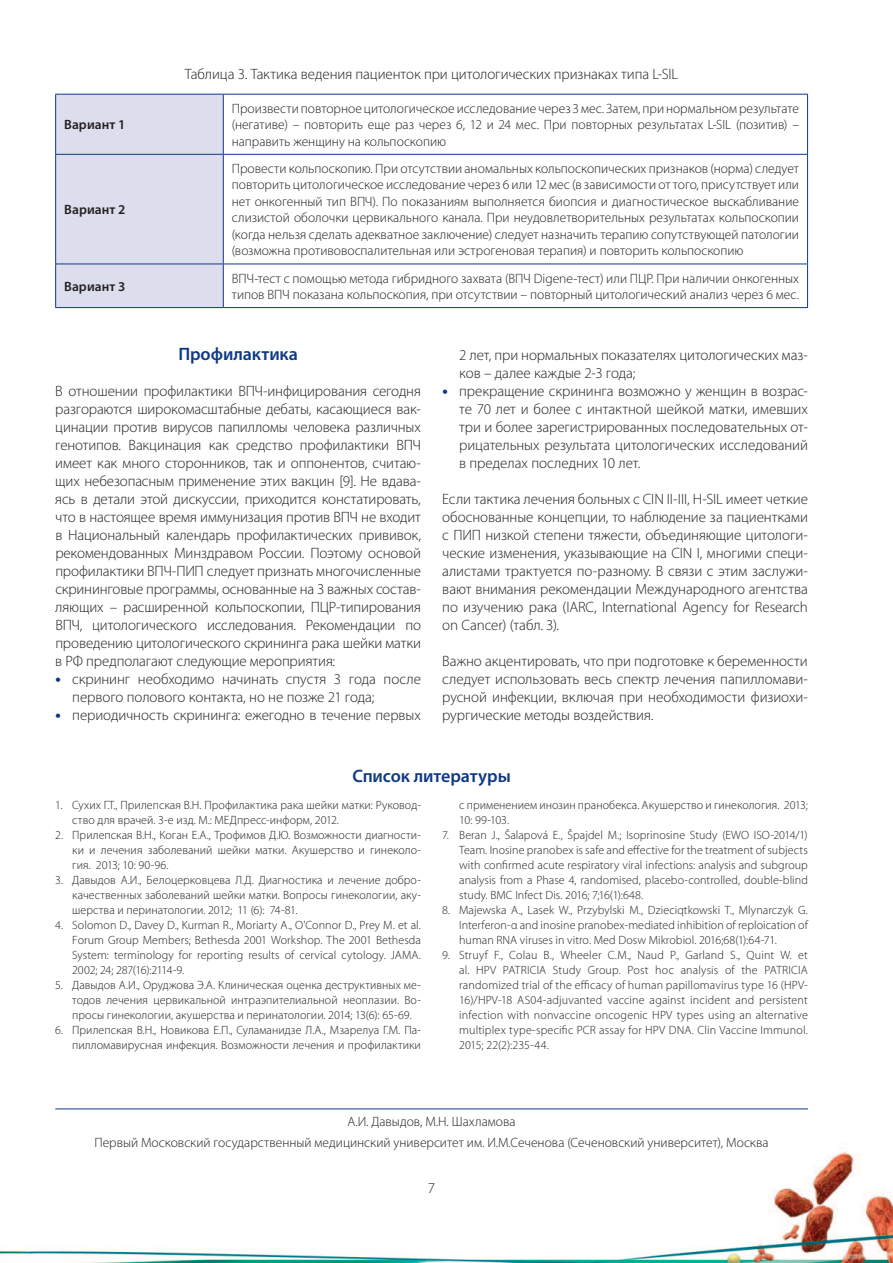
<style>
.page{position:relative;width:893px;height:1263px;background:#fff}
.page>*{position:absolute;margin:0;border:0;box-sizing:border-box;transform-origin:0 0}
.t1{font:600 18px "Myriad Pro";letter-spacing:-.005em;color:#0d3884}
.t2{font:300 15px/18px "Myriad Pro";letter-spacing:-.005em;color:#231f20;text-align:justify}
.t3{font:300 13.5px/16.5px "Myriad Pro";color:#231f20;text-align:justify}
.t4{font:600 13.5px "Myriad Pro";letter-spacing:.01em;color:#231f20}
.t5{font:300 12px/15px "Myriad Pro";letter-spacing:.005em;color:#231f20;text-align:justify}
.s1{font-size:24px;color:#0d3884}
</style>
<div class="page">
<img style="left:0;top:1109px;width:893px;height:154px">
<hr style="left:55px;top:1108px;width:753px;height:1px;background:#0d3884">
<div style="left:56px;top:95px;width:167px;height:212px;background:#dcdeed"></div>
<hr style="left:55px;top:94px;width:168px;height:1px;background:#0d3884">
<hr style="left:55px;top:95px;width:1px;height:59px;background:#0d3884">
<hr style="left:223px;top:94px;width:585px;height:1px;background:#0d3884">
<hr style="left:223px;top:95px;width:1px;height:59px;background:#0d3884">
<hr style="left:807px;top:95px;width:1px;height:59px;background:#0d3884">
<hr style="left:55px;top:154px;width:168px;height:1px;background:#0d3884">
<hr style="left:55px;top:155px;width:1px;height:109px;background:#0d3884">
<hr style="left:223px;top:154px;width:585px;height:1px;background:#0d3884">
<hr style="left:223px;top:155px;width:1px;height:109px;background:#0d3884">
<hr style="left:807px;top:155px;width:1px;height:109px;background:#0d3884">
<hr style="left:55px;top:264px;width:168px;height:1px;background:#0d3884">
<hr style="left:55px;top:264px;width:1px;height:43px;background:#0d3884">
<hr style="left:223px;top:264px;width:585px;height:1px;background:#0d3884">
<hr style="left:223px;top:264px;width:1px;height:43px;background:#0d3884">
<hr style="left:807px;top:264px;width:1px;height:43px;background:#0d3884">
<hr style="left:55px;top:307px;width:168px;height:1px;background:#0d3884">
<hr style="left:223px;top:307px;width:585px;height:1px;background:#0d3884">
<p class="t4" style="left:64px;top:116px;width:63px">Вариант 1</p>
<p class="t4" style="left:64px;top:201px;width:63px">Вариант 2</p>
<p class="t2" style="left:185px;top:66px;width:495px">Таблица 3. Тактика ведения пациенток при цитологических признаках типа L-SIL</p>
<p class="t3" style="left:232px;top:100px;width:569px">Произвести повторное цитологическое исследование через 3мес. Затем, при нормальномрезультате (негативе) – повторить еще раз через 6, 12 и 24 мес. При повторных результатах L-SIL (позитив) – направить женщину на кольпоскопию</p>
<p class="t3" style="left:232px;top:160px;width:569px">Провести кольпоскопию. При отсутствии аномальных кольпоскопических признаков (норма) следует повторить цитологическое исследование через 6 или 12 мес (в зависимости от того, присутствует или нет онкогенный тип ВПЧ). По показаниям выполняется биопсия и диагностическое выскабливание слизистой оболочки цервикального канала. При неудовлетворительных результатах кольпоскопии (когда нельзя сделать адекватное заключение) следует назначить терапию сопутствующей патологии (возможна противовоспалительная или эстрогеновая терапия) и повторить кольпоскопию</p>
<p class="t4" style="left:64px;top:278px;width:63px">Вариант 3</p>
<p class="t3" style="left:232px;top:270px;width:569px">ВПЧ-тест с помощью метода гибридного захвата (ВПЧ Digene-тест) или ПЦР. При наличии онкогенных типов ВПЧ показана кольпоскопия, при отсутствии – повторный цитологический анализ через 6 мес.</p>
<h1 class="t1" style="left:178px;top:343px;width:121px">Профилактика</h1>
<p class="t2" style="left:55px;top:382px;width:367px">В отношении профилактики ВПЧ-инфицирования сегодня разгораются широкомасштабные дебаты, касающиеся вак&shy;цинации против вирусов папилломы человека различных генотипов. Вакцинация как средство профилактики ВПЧ имеет как много сторонников, так и оппонентов, считаю&shy;щих небезопасным применение этих вакцин [9]. Не вдава&shy;ясь в детали этой дискуссии, приходится констатировать, что в настоящее время иммунизация против ВПЧ не входит в Национальный календарь профилактических прививок, рекомендованных Минздравом России. Поэтому основой профилактики ВПЧ-ПИП следует признать многочисленные скрининговые программы, основанные на 3 важных состав&shy;ляющих – расширенной кольпоскопии, ПЦР-типирования ВПЧ, цитологического исследования. Рекомендации по проведению цитологического скрининга рака шейки матки в РФ предполагают следующие мероприятия:</p>
<p class="t2" style="left:72px;top:670px;width:350px;text-indent:-17px"><span class="s1">•</span> скрининг необходимо начинать спустя 3 года после первого полового контакта, но не позже 21 года;</p>
<p class="t2" style="left:55px;top:706px;width:367px"><span class="s1">•</span> периодичность скрининга: ежегодно в течение первых</p>
<p class="t2" style="left:459px;top:346px;width:350px">2 лет, при нормальных показателях цитологических маз&shy;ков – далее каждые 2-3 года;</p>
<p class="t2" style="left:459px;top:382px;width:350px;text-indent:-17px"><span class="s1">•</span> прекращение скрининга возможно у женщин в возрас&shy;те 70 лет и более с интактной шейкой матки, имевших три и более зарегистрированных последовательных от&shy;рицательных результата цитологических исследований в пределах последних 10 лет.</p>
<p class="t2" style="left:442px;top:490px;width:367px">Если тактика лечения больных с CIN II-III, H-SIL имеет четкие обоснованные концепции, то наблюдение за пациентками с ПИП низкой степени тяжести, объединяющие цитологи&shy;ческие изменения, указывающие на CIN I, многими специ&shy;алистами трактуется по-разному. В связи с этим заслужи&shy;вают внимания рекомендации Международного агентства по изучению рака (IARC, International Agency for Research on Cancer) (табл. 3).</p>
<p class="t2" style="left:442px;top:652px;width:367px">Важно акцентировать, что при подготовке к беременности следует использовать весь спектр лечения папилломави&shy;русной инфекции, включая при необходимости физиохи&shy;рургические методы воздействия.</p>
<h1 class="t1" style="left:352px;top:765px;width:160px">Список литературы</h1>
<p class="t5" style="left:72px;top:798px;width:350px;text-indent:-17px">1. Сухих Г.Т., Прилепская В.Н. Профилактика рака шейки матки: Руковод&shy;ство для врачей. 3-е изд. М.: МЕДпресс-информ, 2012.</p>
<p class="t5" style="left:72px;top:828px;width:350px;text-indent:-17px">2. Прилепская В.Н., Коган Е.А., Трофимов Д.Ю. Возможности диагности&shy;ки и лечения заболеваний шейки матки. Акушерство и гинеколо&shy;гия. 2013; 10: 90-96.</p>
<p class="t5" style="left:72px;top:873px;width:350px;text-indent:-17px">3. Давыдов А.И., Белоцерковцева Л.Д. Диагностика и лечение добро&shy;качественных заболеваний шейки матки. Вопросы гинекологии, аку&shy;шерства и перинатологии. 2012; 11 (6): 74-81.</p>
<p class="t5" style="left:72px;top:918px;width:350px;text-indent:-17px">4. Solomon D., Davey D., Kurman R., Moriarty A., O'Connor D., Prey M. et al.<br>Forum Group Members; Bethesda 2001 Workshop. The 2001 Bethesda System: terminology for reporting results of cervical cytology. JAMA.<br>2002; 24; 287(16):2114-9.</p>
<p class="t5" style="left:72px;top:978px;width:350px;text-indent:-17px">5. Давыдов А.И., Оруджова Э.А. Клиническая оценка деструктивных ме&shy;тодов лечения цервикальной интраэпителиальной неоплазии. Во&shy;просы гинекологии, акушерства и перинатологии. 2014; 13(6): 65-69.</p>
<p class="t5" style="left:55px;top:1023px;width:367px;text-align:right">6. Прилепская В.Н., Новикова Е.П., Суламанидзе Л.А., Мзарелуа Г.М. Па&shy;пилломавирусная инфекция. Возможности лечения и профилактики</p>
<p class="t5" style="left:459px;top:798px;width:350px">с применением инозин пранобекса. Акушерство и гинекология. 2013;<br>10: 99-103.</p>
<p class="t5" style="left:459px;top:828px;width:350px;text-indent:-17px">7. Beran J., Šalapová E., Špajdel M.; Isoprinosine Study (EWO ISO-2014/1)<br>Team. Inosine pranobex is safe and effective for the treatment of subjects with confirmed acute respiratory viral infections: analysis and subgroup analysis from a Phase 4, randomised, placebo-controlled, double-blind study. BMC Infect Dis. 2016; 7;16(1):648.</p>
<p class="t5" style="left:459px;top:903px;width:350px;text-indent:-17px">8. Majewska A., Lasek W., Przybylski M., Dzieciqtkowski T., Mlynarczyk G.<br>Interferon-α and inosine pranobex-mediated inhibition of reploication of human RNA viruses in vitro. Med Dosw Mikrobiol. 2016;68(1):64-71.</p>
<p class="t5" style="left:459px;top:948px;width:350px;text-indent:-17px">9. Struyf F., Colau B., Wheeler C.M., Naud P., Garland S., Quint W. et al. HPV PATRICIA Study Group. Post hoc analysis of the PATRICIA randomized trial of the efficacy of human papillomavirus type 16 (HPV-16)/HPV-18 AS04-adjuvanted vaccine against incident and persistent infection with nonvaccine oncogenic HPV types using an alternative multiplex type-specific PCR assay for HPV DNA. Clin Vaccine Immunol.<br>2015; 22(2):235-44.</p>
<p class="t3" style="left:94px;top:1112px;width:676px;line-height:20.7px;text-align:center">А.И. Давыдов, М.Н. Шахламова<br>Первый Московский государственный медицинский университет им. И.М.Сеченова (Сеченовский университет), Москва</p>
<p class="t2" style="left:428px;top:1180px;width:9px">7</p>
</div>
